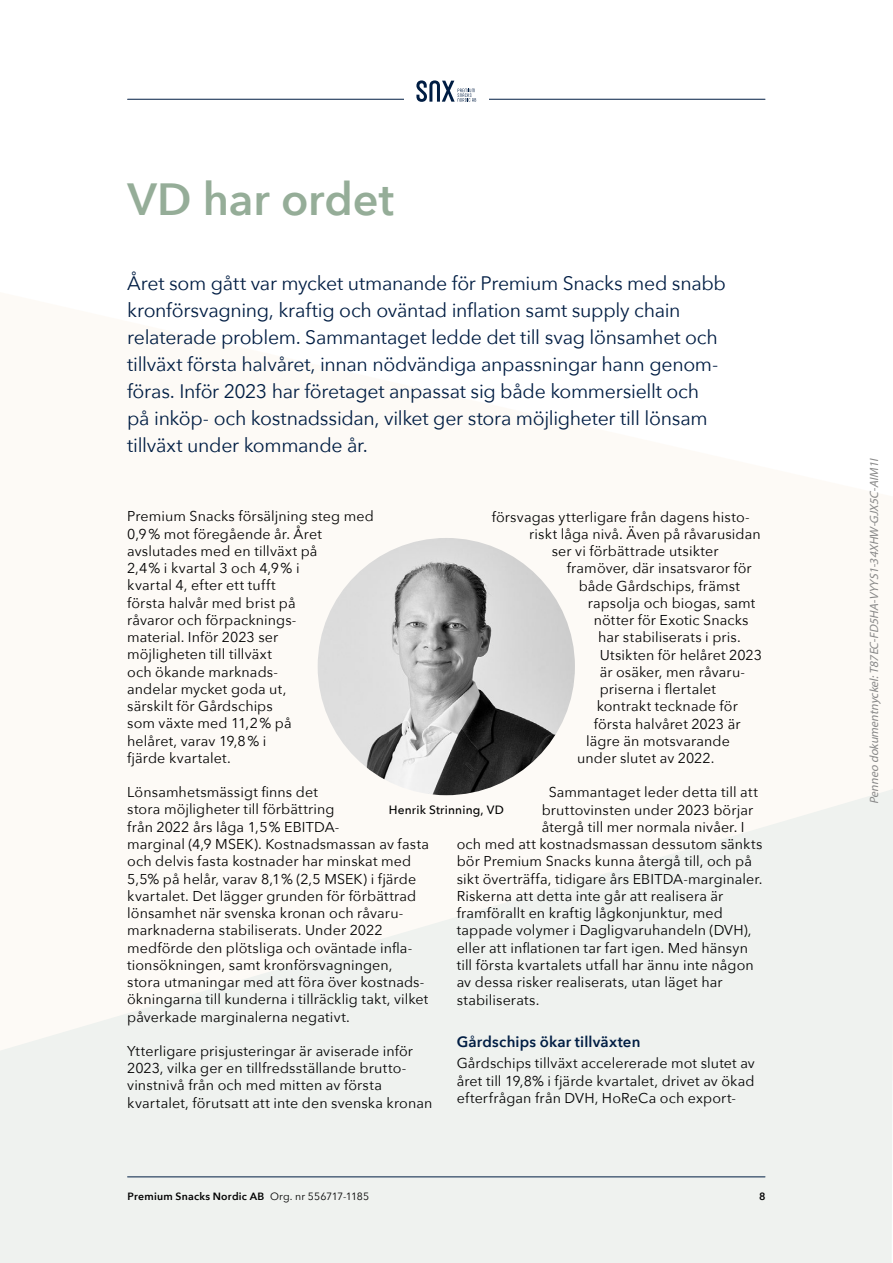
<style>
.page{position:relative;width:893px;height:1263px;background:#fff}
.page>*{position:absolute;margin:0;border:0;box-sizing:border-box;transform-origin:0 0}
.t1{font:600 45px "Avenir Next";letter-spacing:-.005em;color:#95ad98}
.t2{font:19.5px/27px "Avenir Next";letter-spacing:-.015em;color:#001d43}
.t3{font:600 15px "Avenir Next";letter-spacing:.01em;color:#001d43}
.t4{font:14.25px/17.2px "Avenir Next";letter-spacing:.005em;color:#000}
.t5{font:italic 12px "Myriad Pro";color:#888}
.t6{font:500 12px "Avenir Next";letter-spacing:.015em;color:#000}
.t7{font:600 10.5px "Avenir Next";letter-spacing:.025em;color:#000}
.s1{font-weight:400}
</style>
<div class="page">
<svg style="left:0;top:789px;width:892px;height:474px;fill:#eff2ef"></svg>
<svg style="left:892px;top:789px;width:1px;height:291px"></svg>
<img style="left:318px;top:538px;width:257px;height:257px;border-radius:129px">
<hr style="left:128px;top:1176px;width:637px;height:1px;background:#001d43">
<hr style="left:128px;top:99px;width:637px;height:1px;background:#001d43">
<div style="left:404px;top:74px;width:84px;height:34px;background:#fff"></div>
<svg style="left:416px;top:80px;width:60px;height:22px"></svg>
<h1 class="t1" style="left:128px;top:172px;width:268px">VD har ordet</h1>
<p class="t2" style="left:127px;top:268px;width:600px">Året som gått var mycket utmanande för Premium Snacks med snabb kronförsvagning, kraftig och oväntad inflation samt supply chain relaterade problem. Sammantaget ledde det till svag lönsamhet och tillväxt första halvåret, innan nödvändiga anpassningar hann genom&shy;föras. Inför 2023 har företaget anpassat sig både kommersiellt och på inköp- och kostnadssidan, vilket ger stora möjligheter till lönsam tillväxt under kommande år.</p>
<p class="t4" style="left:127px;top:507px;width:248px">Premium Snacks försäljning steg med<br>0,9% mot föregående år. Året avslutades med en tillväxt på<br>2,4% i kvartal 3 och 4,9% i<br>kvartal 4, efter ett tufft<br>första halvår med brist på<br>råvaror och förpacknings-<br>material. Inför 2023 ser<br>möjligheten till tillväxt<br>och ökande marknads-<br>andelar mycket goda ut,<br>särskilt för Gårdschips<br>som växte med 11,2% på<br>helåret, varav 19,8% i<br>fjärde kvartalet.</p>
<p class="t4" style="left:127px;top:783px;width:303px">Lönsamhetsmässigt finns det<br>stora möjligheter till förbättring<br>från 2022 års låga 1,5% EBITDA-<br>marginal (4,9 MSEK). Kostnadsmassan av fasta och delvis fasta kostnader har minskat med 5,5% på helår, varav 8,1% (2,5 MSEK) i fjärde kvartalet. Det lägger grunden för förbättrad lönsamhet när svenska kronan och råvaru&shy;marknaderna stabiliserats. Under 2022 medförde den plötsliga och oväntade infla&shy;tionsökningen, samt kronförsvagningen, stora utmaningar med att föra över kostnads&shy;ökningarna till kunderna i tillräcklig takt, vilket påverkade marginalerna negativt.</p>
<p class="t4" style="left:127px;top:1042px;width:307px">Ytterligare prisjusteringar är aviserade inför 2023, vilka ger en tillfredsställande brutto&shy;vinstnivå från och med mitten av första kvartalet, förutsatt att inte den svenska kronan</p>
<p class="t4" style="left:492px;top:507px;width:260px">försvagas ytterligare från dagens histo-</p>
<p class="t4" style="left:529px;top:525px;width:233px">riskt låga nivå. Även på råvarusidan</p>
<p class="t4" style="left:552px;top:542px;width:168px">ser vi förbättrade utsikter</p>
<p class="t4" style="left:567px;top:559px;width:186px">fram över, där insatsvaror för</p>
<p class="t4" style="left:579px;top:576px;width:163px">både Gårdschips, främst</p>
<p class="t4" style="left:588px;top:594px;width:169px">rapsolja och biogas, samt</p>
<p class="t4" style="left:594px;top:611px;width:156px">nötter för Exotic Snacks</p>
<p class="t4" style="left:598px;top:628px;width:144px">har stabiliserats i pris.</p>
<p class="t4" style="left:600px;top:645px;width:164px">Utsikten för helåret 2023</p>
<p class="t4" style="left:600px;top:663px;width:147px">är osäker, men råvaru-</p>
<p class="t4" style="left:600px;top:680px;width:118px">priserna i flertalet</p>
<p class="t4" style="left:597px;top:697px;width:143px">kontrakt tecknade för</p>
<p class="t4" style="left:594px;top:714px;width:148px">första halv året 2023 är</p>
<p class="t4" style="left:586px;top:732px;width:145px">lägre än motsvarande</p>
<p class="t4" style="left:577px;top:749px;width:139px">under slutet av 2022.</p>
<p class="t4" style="left:549px;top:783px;width:211px">Sammantaget leder detta till att</p>
<p class="t4" style="left:542px;top:800px;width:213px">bruttovinsten under 2023 börjar</p>
<p class="t4" style="left:542px;top:818px;width:204px">återgå till mer normala nivåer. I</p>
<p class="t4" style="left:457px;top:835px;width:307px">och med att kostnadsmassan dessutom sänkts</p>
<p class="t4" style="left:457px;top:852px;width:297px">bör Premium Snacks kunna återgå till, och på</p>
<p class="t4" style="left:457px;top:869px;width:307px">sikt överträffa, tidigare års EBITDA-marginaler.</p>
<p class="t4" style="left:457px;top:887px;width:268px">Riskerna att detta inte går att realisera är</p>
<p class="t4" style="left:457px;top:904px;width:268px">framförallt en kraftig lågkonjunktur, med</p>
<p class="t4" style="left:457px;top:921px;width:296px">tappade volymer i Dagligvaruhandeln (DVH),</p>
<p class="t4" style="left:457px;top:938px;width:293px">eller att inflationen tar fart igen. Med hänsyn</p>
<p class="t4" style="left:457px;top:956px;width:298px">till första kvartalets utfall har ännu inte någon</p>
<p class="t4" style="left:457px;top:973px;width:267px">av dessa risker realiserats, utan läget har</p>
<p class="t4" style="left:457px;top:990px;width:84px">stabiliserats.</p>
<p class="t3" style="left:457px;top:1032px;width:185px">Gårdschips ökar tillväxten</p>
<p class="t4" style="left:457px;top:1054px;width:300px;text-align:justify">Gårdschips tillväxt accelererade mot slutet av året till 19,8% i fjärde kvartalet, drivet av ökad efterfrågan från DVH, HoReCa och export-</p>
<p class="t6" style="left:389px;top:799px;width:117px">Henrik Strinning, VD</p>
<p class="t7" style="left:128px;top:1190px;width:243px">Premium Snacks Nordic AB <span class="s1">Org. nr 556717-1185</span></p>
<p class="t7" style="left:759px;top:1190px;width:8px">8</p>
<p class="t5" style="left:869px;top:804px;width:349px;rotate:-90deg">Penneo dokumentnyckel:T87EC-FD5HA-VYYS1-34XHW-GJX5C-AIM1I</p>
</div>
